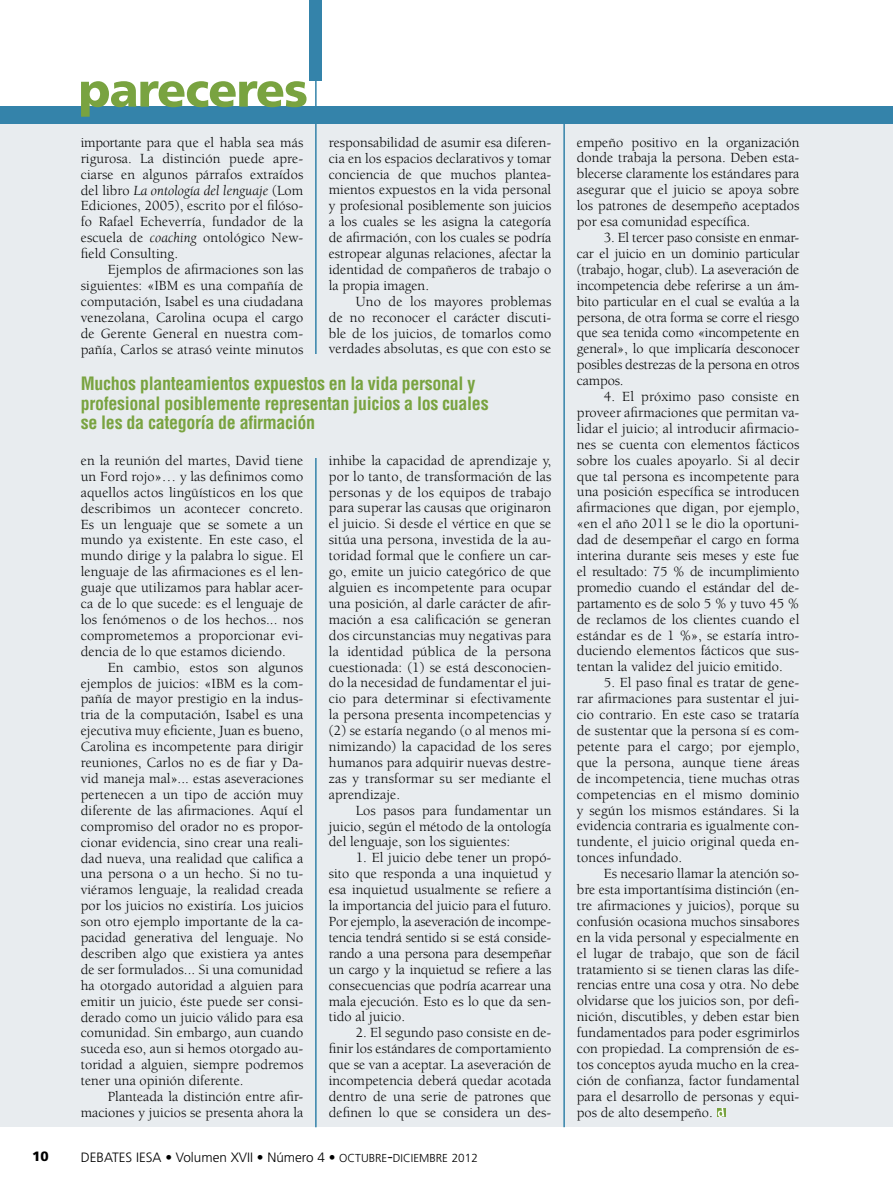
<style>
.page{position:relative;width:893px;height:1191px;background:#fff}
.page>*{position:absolute;margin:0;border:0;box-sizing:border-box;transform-origin:0 0}
.t1{font:700 condensed 18px/19.5px "Helvetica";letter-spacing:-.02em;color:#79a340}
.t2{font:14.4px/15.9px "Berkeley";color:#000;text-align:justify}
.t3{font:300 13.5px "Frutiger";color:#000}
.t4{font:900 13.5px "Frutiger";color:#000}
.s1{font-style:italic}
.s2{font-size:11.55px}
.s3{font-size:16.5px}
.s4{font-size:11.7px}
</style>
<div class="page">
<div style="left:0;top:107px;width:893px;height:1020px;background:#e8ecef"></div>
<div style="left:0;top:106px;width:893px;height:17px;background:#3483aa"></div>
<hr style="left:563px;top:108px;width:2px;height:1019px;background:#3483aa">
<div style="left:309px;top:0;width:13px;height:81px;background:#3483aa"></div>
<hr style="left:315px;top:0;width:2px;height:1127px;background:#3483aa">
<svg style="left:81px;top:81px;width:226px;height:36px"></svg>
<div style="left:272px;top:354px;width:74px;height:104px;background:#e8ecef"></div>
<svg style="left:717px;top:1108px;width:8px;height:8px"></svg>
<svg style="left:718px;top:1108px;width:6px;height:9px"></svg>
<p class="t2" style="left:81px;top:135px;width:224px">importante para que el habla sea más rigurosa. La distinción puede apre&shy;ciarse en algunos párrafos extraídos del libro <span class="s1">La ontología del lenguaje</span> (Lom Ediciones, 2005), escrito por el filóso&shy;fo Rafael Echeverría, fundador de la escuela de <span class="s1">coaching</span> ontológico New&shy;field Consulting.</p>
<p class="t2" style="left:81px;top:262px;width:224px;text-indent:27px">Ejemplos de afirmaciones son las siguientes: «IBM es una compañía de computación, Isabel es una ciudadana venezolana, Carolina ocupa el cargo de Gerente General en nuestra com&shy;pañía, Carlos se atrasó veinte minutos</p>
<p class="t2" style="left:329px;top:134px;width:224px">responsabilidad de asumir esa diferen&shy;cia en los espacios declarativos y tomar conciencia de que muchos plantea&shy;mientos expuestos en la vida personal y profesional posiblemente son juicios a los cuales se les asigna la categoría de afirmación, con los cuales se podría estropear algunas relaciones, afectar la identidad de compañeros de trabajo o la propia imagen.</p>
<p class="t2" style="left:329px;top:293px;width:224px;text-indent:27px">Uno de los mayores problemas de no reconocer el carácter discuti&shy;ble de los juicios, de tomarlos como verdades absolutas, es que con esto se</p>
<p class="t1" style="left:81px;top:374px;width:409px">Muchos planteamientos expuestos en la vida personal y profesional posiblemente representan juicios a los cuales se les da categoría de afirmación</p>
<p class="t2" style="left:81px;top:453px;width:224px">en la reunión del martes, David tiene un Ford rojo»… y las definimos como aquellos actos lingüísticos en los que describimos un acontecer concreto.<br>Es un lenguaje que se somete a un mundo ya existente. En este caso, el mundo dirige y la palabra lo sigue. El lenguaje de las afirmaciones es el len&shy;guaje que utilizamos para hablar acer&shy;ca de lo que sucede: es el lenguaje de los fenómenos o de los hechos... nos comprometemos a proporcionar evi&shy;dencia de lo que estamos diciendo.</p>
<p class="t2" style="left:81px;top:659px;width:224px;text-indent:27px">En cambio, estos son algunos ejemplos de juicios: «IBM es la com&shy;pañía de mayor prestigio en la indus&shy;tria de la computación, Isabel es una ejecutiva muy eficiente, Juan es bueno, Carolina es incompetente para dirigir reuniones, Carlos no es de fiar y Da&shy;vid maneja mal»... estas aseveraciones pertenecen a un tipo de acción muy diferente de las afirmaciones. Aquí el compromiso del orador no es propor&shy;cionar evidencia, sino crear una reali&shy;dad nueva, una realidad que califica a una persona o a un hecho. Si no tu&shy;viéramos lenguaje, la realidad creada por los juicios no existiría. Los juicios son otro ejemplo importante de la ca&shy;pacidad generativa del lenguaje. No describen algo que existiera ya antes de ser formulados... Si una comunidad ha otorgado autoridad a alguien para emitir un juicio, éste puede ser consi&shy;derado como un juicio válido para esa comunidad. Sin embargo, aun cuando suceda eso, aun si hemos otorgado au&shy;toridad a alguien, siempre podremos tener una opinión diferente.</p>
<p class="t2" style="left:81px;top:1088px;width:224px;text-align:right">Planteada la distinción entre afir&shy;maciones y juicios se presenta ahora la</p>
<p class="t2" style="left:329px;top:452px;width:224px">inhibe la capacidad de aprendizaje y, por lo tanto, de transformación de las personas y de los equipos de trabajo para superar las causas que originaron el juicio. Si desde el vértice en que se sitúa una persona, investida de la au&shy;toridad formal que le confiere un car&shy;go, emite un juicio categórico de que alguien es incompetente para ocupar una posición, al darle carácter de afir&shy;mación a esa calificación se generan dos circunstancias muy negativas para la identidad pública de la persona cuestionada: (1) se está desconocien&shy;do la necesidad de fundamentar el jui&shy;cio para determinar si efectivamente la persona presenta incompetencias y (2) se estaría negando (o al menos mi&shy;nimizando) la capacidad de los seres humanos para adquirir nuevas destre&shy;zas y transformar su ser mediante el aprendizaje.</p>
<p class="t2" style="left:329px;top:802px;width:224px;text-indent:27px">Los pasos para fundamentar un juicio, según el método de la ontología del lenguaje, son los siguientes:</p>
<p class="t2" style="left:329px;top:850px;width:224px;text-indent:27px">1. El juicio debe tener un propó&shy;sito que responda a una inquietud y esa inquietud usualmente se refiere a la importancia del juicio para el futuro.<br>Por ejemplo, la aseveración de incompe&shy;tencia tendrá sentido si se está conside&shy;rando a una persona para desempeñar un cargo y la inquietud se refiere a las consecuencias que podría acarrear una mala ejecución. Esto es lo que da sen&shy;tido al juicio.</p>
<p class="t2" style="left:329px;top:1025px;width:224px;text-indent:27px">2. El segundo paso consiste en de&shy;finir los estándares de comportamiento que se van a aceptar. La aseveración de incompetencia deberá quedar acotada dentro de una serie de patrones que definen lo que se considera un des-</p>
<p class="t4" style="left:32px;top:1148px;width:18px">10</p>
<p class="t3" style="left:81px;top:1150px;width:399px">DEBATES IESA • Volumen XVII • Número 4 • <span class="s2">OCTUBRE</span><span class="s3">-</span><span class="s2">DICIEMBRE</span> <span class="s4">2012</span></p>
<p class="t2" style="left:577px;top:134px;width:224px">empeño positivo en la organización donde trabaja la persona. Deben esta&shy;blecerse claramente los estándares para asegurar que el juicio se apoya sobre los patrones de desempeño aceptados por esa comunidad específica.</p>
<p class="t2" style="left:577px;top:230px;width:224px;text-indent:27px">3. El tercer paso consiste en enmar&shy;car el juicio en un dominio particular (trabajo, hogar, club). La aseveración de incompetencia debe referirse a un ám&shy;bito particular en el cual se evalúa a la persona, de otra forma se corre el riesgo que sea tenida como «incompetente en general», lo que implicaría desconocer posibles destrezas de la persona en otros campos.</p>
<p class="t2" style="left:577px;top:389px;width:224px;text-indent:27px">4. El próximo paso consiste en proveer afirmaciones que permitan va&shy;lidar el juicio; al introducir afirmacio&shy;nes se cuenta con elementos fácticos sobre los cuales apoyarlo. Si al decir que tal persona es incompetente para una posición específica se introducen afirmaciones que digan, por ejemplo, «en el año 2011 se le dio la oportuni&shy;dad de desempeñar el cargo en forma interina durante seis meses y este fue el resultado: 75 % de incumplimiento promedio cuando el estándar del de&shy;partamento es de solo 5 % y tuvo 45 % de reclamos de los clientes cuando el estándar es de 1 %», se estaría intro&shy;duciendo elementos fácticos que sus&shy;tentan la validez del juicio emitido.</p>
<p class="t2" style="left:577px;top:675px;width:224px;text-indent:27px">5. El paso final es tratar de gene&shy;rar afirmaciones para sustentar el jui&shy;cio contrario. En este caso se trataría de sustentar que la persona sí es com&shy;petente para el cargo; por ejemplo, que la persona, aunque tiene áreas de incompetencia, tiene muchas otras competencias en el mismo dominio y según los mismos estándares. Si la evidencia contraria es igualmente con&shy;tundente, el juicio original queda en&shy;tonces infundado.</p>
<p class="t2" style="left:577px;top:866px;width:224px;text-indent:27px">Es necesario llamar la atención so&shy;bre esta importantísima distinción (en&shy;tre afirmaciones y juicios), porque su confusión ocasiona muchos sinsabores en la vida personal y especialmente en el lugar de trabajo, que son de fácil tratamiento si se tienen claras las dife&shy;rencias entre una cosa y otra. No debe olvidarse que los juicios son, por defi&shy;nición, discutibles, y deben estar bien fundamentados para poder esgrimirlos con propiedad. La comprensión de es&shy;tos conceptos ayuda mucho en la crea&shy;ción de confianza, factor fundamental para el desarrollo de personas y equi&shy;pos de alto desempeño.</p>
</div>
